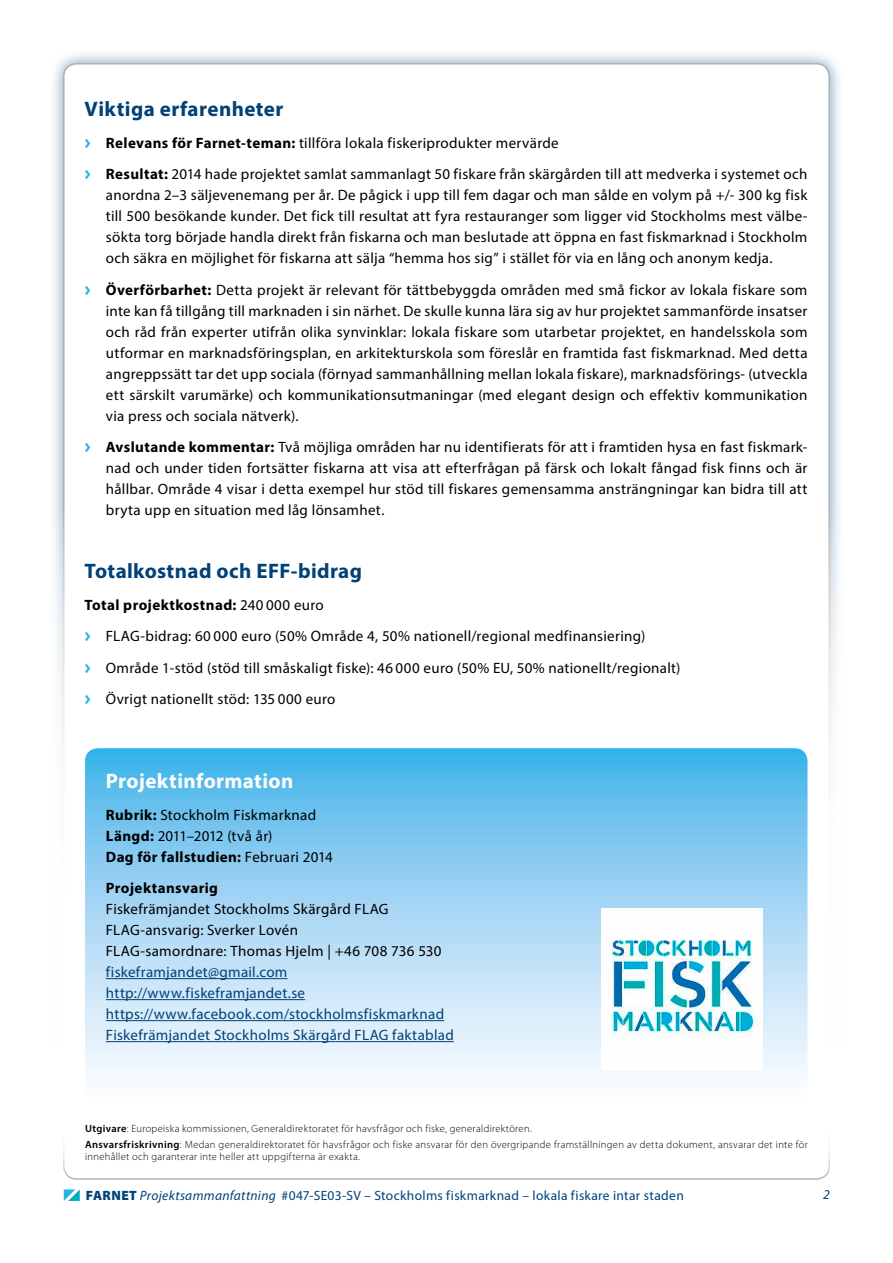
<style>
.page{position:relative;width:893px;height:1263px;background:#fff}
.page>*{position:absolute;margin:0;border:0;box-sizing:border-box;transform-origin:0 0}
.t1{font:700 21px "Myriad Pro";letter-spacing:.02em;color:#004178}
.t2{font:700 21px "Myriad Pro";letter-spacing:.02em;color:#fff}
.t3{font:15px/21px "Myriad Pro";letter-spacing:.02em;color:#000}
.t4{font:15px/21px "Myriad Pro";letter-spacing:.02em;color:#004178}
.t5{font:700 15px "Myriad Pro";letter-spacing:.025em;color:#000}
.t6{font:13.5px "Myriad Pro";letter-spacing:.025em;color:#004178}
.t7{font:italic 13.5px "Myriad Pro";color:#004178}
.t8{font:300 10.5px/16.2px "Myriad Pro";letter-spacing:.03em;color:#000}
.s1{font-family:"Meta Plus Bold Caps";color:#29b3e8}
.s2{font-weight:700}
.s3{font-weight:600}
.s4{font-weight:900}
.s5{font-style:italic}
</style>
<div class="page">
<div style="left:49px;top:49px;width:795px;height:1165px;background:#004178;opacity:.5"></div>
<div style="left:64px;top:64px;width:765px;height:1135px;background:#fff;border-radius:13px"></div>
<div style="left:0;top:510px;width:893px;height:753px;background:#fff"></div>
<svg style="left:64px;top:1189px;width:16px;height:12px"></svg>
<svg style="left:63px;top:1147px;width:767px;height:33px"></svg>
<svg style="left:85px;top:748px;width:722px;height:333px;background:#9dd4f3"></svg>
<hr style="left:106px;top:978px;width:181px;height:1px;background:#004178">
<hr style="left:106px;top:999px;width:199px;height:1px;background:#004178">
<hr style="left:106px;top:1020px;width:338px;height:1px;background:#004178">
<hr style="left:106px;top:1041px;width:348px;height:1px;background:#004178">
<img style="left:601px;top:909px;width:162px;height:161px">
<h1 class="t1" style="left:85px;top:95px;width:200px">Viktiga erfarenheter</h1>
<p class="t3" style="left:85px;top:127px;width:724px;line-height:31.5px"><span class="s1">&gt;</span> <span class="s2">Relevans för Farnet-teman:</span> tillföra lokala fiskeriprodukter mervärde<br><span class="s1">&gt;</span> <span class="s2">Resultat:</span> 2014 hade projektet samlat sammanlagt 50 fiskare från skärgården till att medverka i systemet och</p>
<p class="t3" style="left:106px;top:184px;width:703px;text-align:justify">anordna 2–3 säljevenemang per år. De pågick i upp till fem dagar och man sålde en volym på +/- 300 kg fisk till 500 besökande kunder. Det fick till resultat att fyra restauranger som ligger vid Stockholms mest välbe&shy;sökta torg började handla direkt från fiskarna och man beslutade att öppna en fast fiskmarknad i Stockholm och säkra en möjlighet för fiskarna att sälja “hemma hos sig” i stället för via en lång och anonym kedja.</p>
<p class="t3" style="left:106px;top:279px;width:703px;text-align:justify;text-indent:-21px"><span class="s1">&gt;</span> <span class="s2">Överförbarhet:</span> Detta projekt är relevant för tättbebyggda områden med små fickor av lokala fiskare som inte kan få tillgång till marknaden i sin närhet. De skulle kunna lära sig av hur projektet sammanförde insatser och råd från experter utifrån olika synvinklar: lokala fiskare som utarbetar projektet, en handelsskola som utformar en marknadsföringsplan, en arkitekturskola som föreslår en framtida fast fiskmarknad. Med detta angreppssätt tar det upp sociala (förnyad sammanhållning mellan lokala fiskare), marknadsförings- (utveckla ett särskilt varumärke) och kommunikationsutmaningar (med elegant design och effektiv kommunikation via press och sociala nätverk).</p>
<p class="t3" style="left:106px;top:436px;width:703px;text-align:justify;text-indent:-21px"><span class="s1">&gt;</span> <span class="s2">Avslutande kommentar:</span> Två möjliga områden har nu identifierats för att i framtiden hysa en fast fiskmark&shy;nad och under tiden fortsätter fiskarna att visa att efterfrågan på färsk och lokalt fångad fisk finns och är hållbar. Område 4 visar i detta exempel hur stöd till fiskares gemensamma ansträngningar kan bidra till att bryta upp en situation med låg lönsamhet.</p>
<h1 class="t1" style="left:85px;top:557px;width:279px">Totalkostnad och EFF-bidrag</h1>
<p class="t3" style="left:85px;top:589px;width:597px;line-height:31.5px"><span class="s2">Total projektkostnad:</span> 240 000 euro<br><span class="s1">&gt;</span> FLAG-bidrag: 60 000 euro (50% Område 4, 50% nationell/regional medfinansiering)<br><span class="s1">&gt;</span> Område 1-stöd (stöd till småskaligt fiske): 46 000 euro (50% EU, 50% nationellt/regionalt) <span class="s1">&gt;</span> Övrigt nationellt stöd: 135 000 euro</p>
<h1 class="t2" style="left:106px;top:767px;width:189px">Projektinformation</h1>
<p class="t3" style="left:106px;top:804px;width:229px"><span class="s2">Rubrik:</span> Stockholm Fiskmarknad<br><span class="s2">Längd:</span> 2011–2012 (två år)<br><span class="s2">Dag för fallstudien:</span> Februari 2014</p>
<p class="t5" style="left:106px;top:878px;width:114px">Projektansvarig</p>
<p class="t3" style="left:106px;top:898px;width:337px">Fiskefrämjandet Stockholms Skärgård FLAG<br>FLAG-ansvarig: Sverker Lovén<br>FLAG-samordnare: Thomas Hjelm | +46 708 736 530</p>
<p class="t4" style="left:106px;top:961px;width:349px">fiskeframjandet@gmail.com http://www.fiskeframjandet.se https://www.facebook.com/stockholmsfiskmarknad Fiskefrämjandet Stockholms Skärgård FLAG faktablad</p>
<p class="t8" style="left:85px;top:1120px;width:724px"><span class="s3">Utgivare</span>: Europeiska kommissionen, Generaldirektoratet för havsfrågor och fiske, generaldirektören.<br><span class="s3">Ansvarsfriskrivning</span>: Medan generaldirektoratet för havsfrågor och fiske ansvarar för den övergripande framställningen av detta dokument, ansvarar det inte för</p>
<p class="t8" style="left:85px;top:1148px;width:276px">innehållet och garanterar inte heller att uppgifterna är exakta.</p>
<p class="t6" style="left:86px;top:1187px;width:599px"><span class="s4">FARNET</span> <span class="s5">Projektsammanfattning</span> #047-SE03-SV – Stockholms fiskmarknad – lokala fiskare intar staden</p>
<p class="t7" style="left:823px;top:1186px;width:8px">2</p>
</div>
